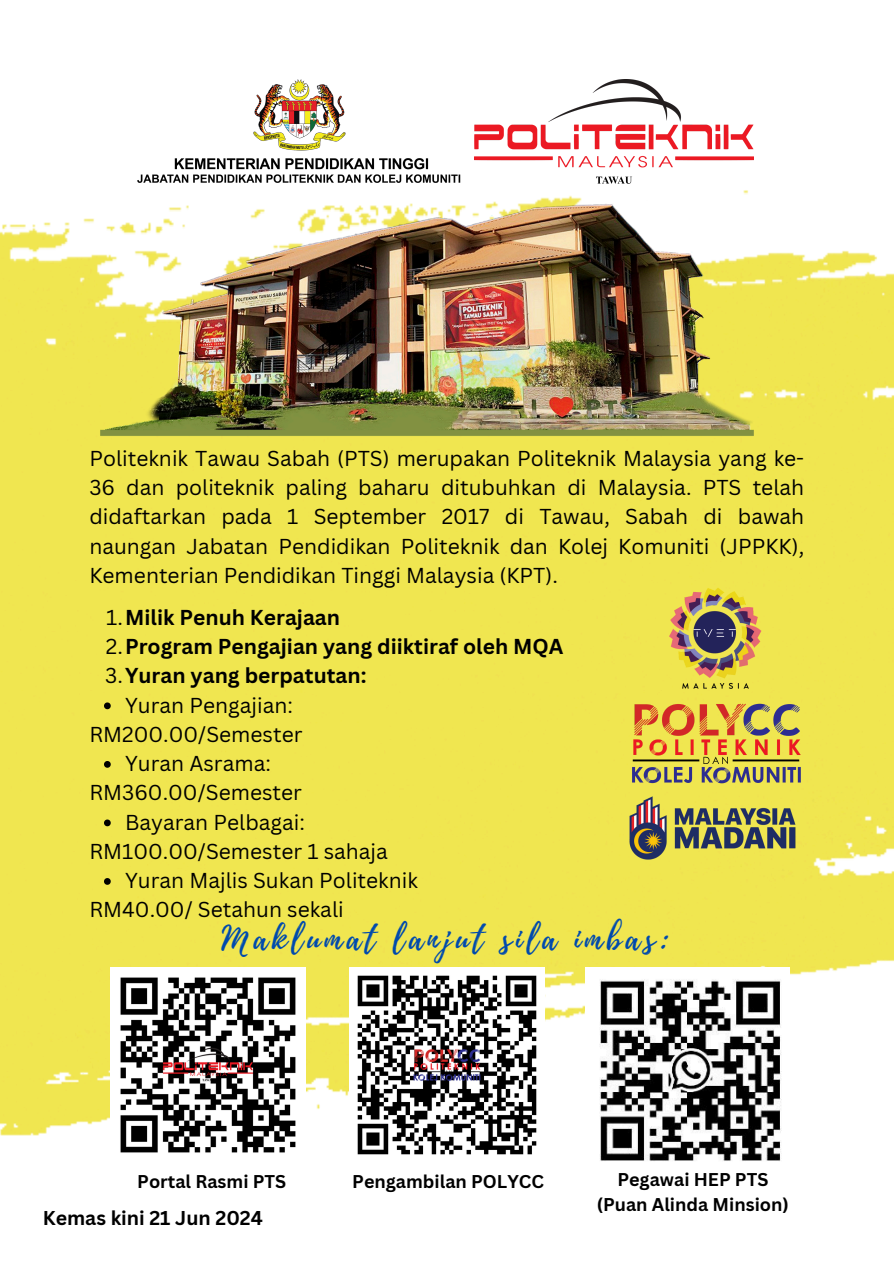
<style>
.page{position:relative;width:894px;height:1264px;background:#fff}
.page>*{position:absolute;margin:0;border:0;box-sizing:border-box;transform-origin:0 0}
.t1{font:33px "Playlist Script";letter-spacing:.13em;color:#004aad}
.t2{font:21px/29.2px "Canva Sans";color:#000;text-align:justify}
.t3{font:700 21px "Canva Sans";color:#000}
.t4{font:700 19.5px "Canva Sans";color:#000}
.t5{font:700 18px "Canva Sans";color:#000}
.s1{font-weight:400}
</style>
<div class="page">
<img style="left:0;top:222px;width:893px;height:914px">
<img style="left:81px;top:79px;width:756px;height:391px">
<img style="left:110px;top:968px;width:195px;height:185px">
<img style="left:349px;top:968px;width:195px;height:187px">
<img style="left:585px;top:968px;width:204px;height:193px">
<img style="left:623px;top:696px;width:185px;height:94px">
<img style="left:611px;top:791px;width:202px;height:73px">
<img style="left:647px;top:576px;width:131px;height:130px">
<svg style="left:104px;top:702px;width:7px;height:7px"></svg>
<svg style="left:104px;top:761px;width:7px;height:6px"></svg>
<svg style="left:104px;top:819px;width:7px;height:7px"></svg>
<svg style="left:104px;top:878px;width:7px;height:6px"></svg>
<h3 class="t2" style="left:89px;top:443px;width:716px">Politeknik Tawau Sabah (PTS) merupakan Politeknik Malaysia yang ke-36 dan politeknik paling baharu ditubuhkan di Malaysia. PTS telah didaftarkan pada 1 September 2017 di Tawau, Sabah di bawah naungan Jabatan Pendidikan Politeknik dan Kolej Komuniti (JPPKK), Kementerian Pendidikan Tinggi Malaysia (KPT).</h3>
<p class="t3" style="left:106px;top:602px;width:235px"><span class="s1">1.</span>Milik Penuh Kerajaan</p>
<h3 class="t3" style="left:106px;top:631px;width:459px"><span class="s1">2.</span>Program Pengajian yang diiktiraf oleh MQA</h3>
<p class="t3" style="left:105px;top:661px;width:263px"><span class="s1">3.</span>Yuran yang berpatutan:</p>
<h3 class="t2" style="left:125px;top:689px;width:169px">Yuran Pengajian:</h3>
<p class="t2" style="left:89px;top:719px;width:214px">RM200.00/Semester</p>
<h3 class="t2" style="left:125px;top:748px;width:147px">Yuran Asrama:</h3>
<p class="t2" style="left:89px;top:777px;width:214px">RM360.00/Semester</p>
<p class="t2" style="left:125px;top:806px;width:181px">Bayaran Pelbagai:</p>
<h1 class="t2" style="left:89px;top:836px;width:300px">RM100.00/Semester 1 sahaja</h1>
<p class="t2" style="left:125px;top:865px;width:294px">Yuran Majlis Sukan Politeknik</p>
<p class="t2" style="left:89px;top:894px;width:256px">RM40.00/ Setahun sekali</p>
<p class="t1" style="left:221px;top:914px;width:449px">Maklumat lanjut sila imbas:</p>
<p class="t5" style="left:137px;top:1168px;width:150px">Portal Rasmi PTS</p>
<p class="t5" style="left:352px;top:1168px;width:193px">Pengambilan POLYCC</p>
<p class="t5" style="left:617px;top:1166px;width:152px">Pegawai HEP PTS</p>
<p class="t5" style="left:596px;top:1191px;width:194px">(Puan Alinda Minsion)</p>
<h2 class="t4" style="left:43px;top:1203px;width:221px">Kemas kini 21 Jun 2024</h2>
</div>
